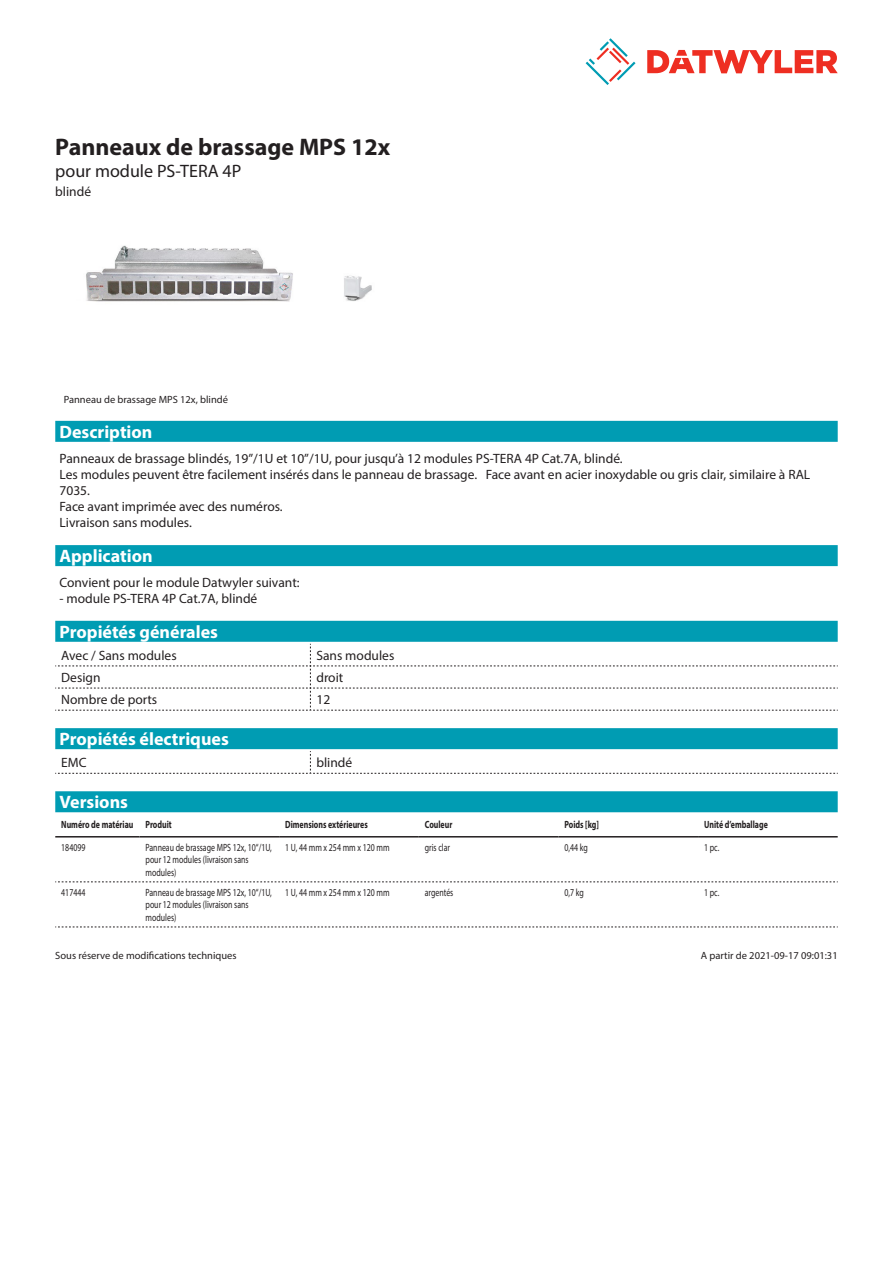
<style>
.page{position:relative;width:893px;height:1263px;background:#fff}
.page>*{position:absolute;margin:0;border:0;box-sizing:border-box;transform-origin:0 0}
.Product_Head{font:700 24px "Myriad Pro";color:#231f20}
.Standard_Head_Proper{font:700 18px "Myriad Pro";color:#fff}
.SubHead{font:18px "Myriad Pro";color:#231f20}
.Standard_text{font:13.5px/16.2px "Myriad Pro";color:#231f20}
.myriad_light_propert{font:13.5px "Myriad Pro";color:#231f20}
.myriadlight{font:10.5px/12.6px "Myriad Pro";color:#231f20;scale:.75 1}
.myriadbold{font:700 10.5px "Myriad Pro";color:#231f20;scale:.75 1}
.Footnote{font:10.5px "Myriad Pro";color:#231f20}
.imagetext{font:10.5px "Myriad Pro";color:#231f20}
</style>
<div class="page">
<svg style="left:586px;top:38px;width:49px;height:47px"></svg>
<svg style="left:647px;top:50px;width:191px;height:23px"></svg>
<img style="left:86px;top:245px;width:286px;height:57px">
<div style="left:55px;top:791px;width:783px;height:21px;background:#009cb3"></div>
<hr style="left:55px;top:836px;width:85px;height:1px;background:#231f20">
<hr style="left:140px;top:836px;width:139px;height:1px;background:#231f20">
<hr style="left:279px;top:836px;width:140px;height:1px;background:#231f20">
<hr style="left:419px;top:836px;width:139px;height:1px;background:#231f20">
<hr style="left:558px;top:836px;width:140px;height:1px;background:#231f20">
<hr style="left:698px;top:836px;width:140px;height:1px;background:#231f20">
<svg style="left:55px;top:882px;width:783px;height:1px"></svg>
<svg style="left:55px;top:927px;width:783px;height:1px"></svg>
<div style="left:55px;top:421px;width:783px;height:21px;background:#009cb3"></div>
<div style="left:55px;top:545px;width:783px;height:21px;background:#009cb3"></div>
<div style="left:55px;top:621px;width:783px;height:21px;background:#009cb3"></div>
<svg style="left:55px;top:644px;width:783px;height:67px"></svg>
<div style="left:55px;top:728px;width:783px;height:21px;background:#009cb3"></div>
<svg style="left:55px;top:751px;width:783px;height:23px"></svg>
<p class="Product_Head" style="left:55px;top:131px;width:336px">Panneaux de brassage MPS 12x</p>
<p class="SubHead" style="left:55px;top:160px;width:188px">pour module PS-TERA 4P</p>
<p class="Standard_text" style="left:55px;top:183px;width:37px">blindé</p>
<p class="imagetext" style="left:64px;top:393px;width:166px">Panneau de brassage MPS 12x, blindé</p>
<p class="Standard_Head_Proper" style="left:60px;top:420px;width:94px">Description</p>
<p class="Standard_text" style="left:60px;top:450px;width:752px">Panneaux de brassage blindés, 19”/1U et 10”/1U, pour jusqu’à 12 modules PS-TERA 4P Cat.7A, blindé.<br>Les modules peuvent être facilement insérés dans le panneau de brassage. Face avant en acier inoxydable ou gris clair, similaire à RAL 7035.<br>Face avant imprimée avec des numéros.<br>Livraison sans modules.</p>
<p class="Standard_Head_Proper" style="left:60px;top:544px;width:95px">Application</p>
<p class="Standard_text" style="left:60px;top:574px;width:242px">Convient pour le module Datwyler suivant:</p>
<p class="Standard_text" style="left:60px;top:590px;width:199px">- module PS-TERA 4P Cat.7A, blindé</p>
<p class="Standard_Head_Proper" style="left:60px;top:620px;width:160px">Propiétés générales</p>
<p class="myriad_light_propert" style="left:61px;top:647px;width:117px">Avec / Sans modules</p>
<p class="myriad_light_propert" style="left:316px;top:647px;width:79px">Sans modules</p>
<p class="myriad_light_propert" style="left:61px;top:669px;width:41px">Design</p>
<p class="myriad_light_propert" style="left:316px;top:669px;width:28px">droit</p>
<p class="myriad_light_propert" style="left:61px;top:691px;width:98px">Nombre de ports</p>
<p class="myriad_light_propert" style="left:316px;top:691px;width:15px">12</p>
<p class="Standard_Head_Proper" style="left:60px;top:727px;width:171px">Propiétés électriques</p>
<p class="myriad_light_propert" style="left:61px;top:754px;width:27px">EMC</p>
<p class="myriad_light_propert" style="left:316px;top:754px;width:37px">blindé</p>
<p class="Standard_Head_Proper" style="left:60px;top:790px;width:70px">Versions</p>
<p class="myriadbold" style="left:61px;top:818px;width:98px">Numéro de matériau</p>
<p class="myriadbold" style="left:146px;top:818px;width:37px">Produit</p>
<p class="myriadbold" style="left:285px;top:818px;width:112px">Dimensions extérieures</p>
<p class="myriadbold" style="left:425px;top:818px;width:38px">Couleur</p>
<p class="myriadbold" style="left:564px;top:818px;width:48px">Poids [kg]</p>
<p class="myriadbold" style="left:704px;top:818px;width:87px">Unité d’emballage</p>
<p class="myriadlight" style="left:61px;top:841px;width:34px">184099</p>
<p class="myriadlight" style="left:146px;top:841px;width:170px">Panneau de brassage MPS 12x, 10“/1U, pour 12 modules (livraison sans modules)</p>
<p class="myriadlight" style="left:285px;top:841px;width:141px">1 U, 44 mm x 254 mm x 120 mm</p>
<p class="myriadlight" style="left:425px;top:841px;width:35px">gris clar</p>
<p class="myriadlight" style="left:564px;top:841px;width:33px">0,44 kg</p>
<p class="myriadlight" style="left:704px;top:841px;width:22px">1 pc.</p>
<p class="myriadlight" style="left:61px;top:886px;width:34px">417444</p>
<p class="myriadlight" style="left:146px;top:886px;width:170px">Panneau de brassage MPS 12x, 10“/1U, pour 12 modules (livraison sans modules)</p>
<p class="myriadlight" style="left:285px;top:886px;width:141px">1 U, 44 mm x 254 mm x 120 mm</p>
<p class="myriadlight" style="left:425px;top:886px;width:40px">argentés</p>
<p class="myriadlight" style="left:564px;top:886px;width:27px">0,7 kg</p>
<p class="myriadlight" style="left:704px;top:886px;width:22px">1 pc.</p>
<p class="Footnote" style="left:55px;top:949px;width:183px">Sous réserve de modifications techniques</p>
<p class="Footnote" style="left:701px;top:949px;width:138px">A partir de 2021-09-17 09:01:31</p>
</div>
